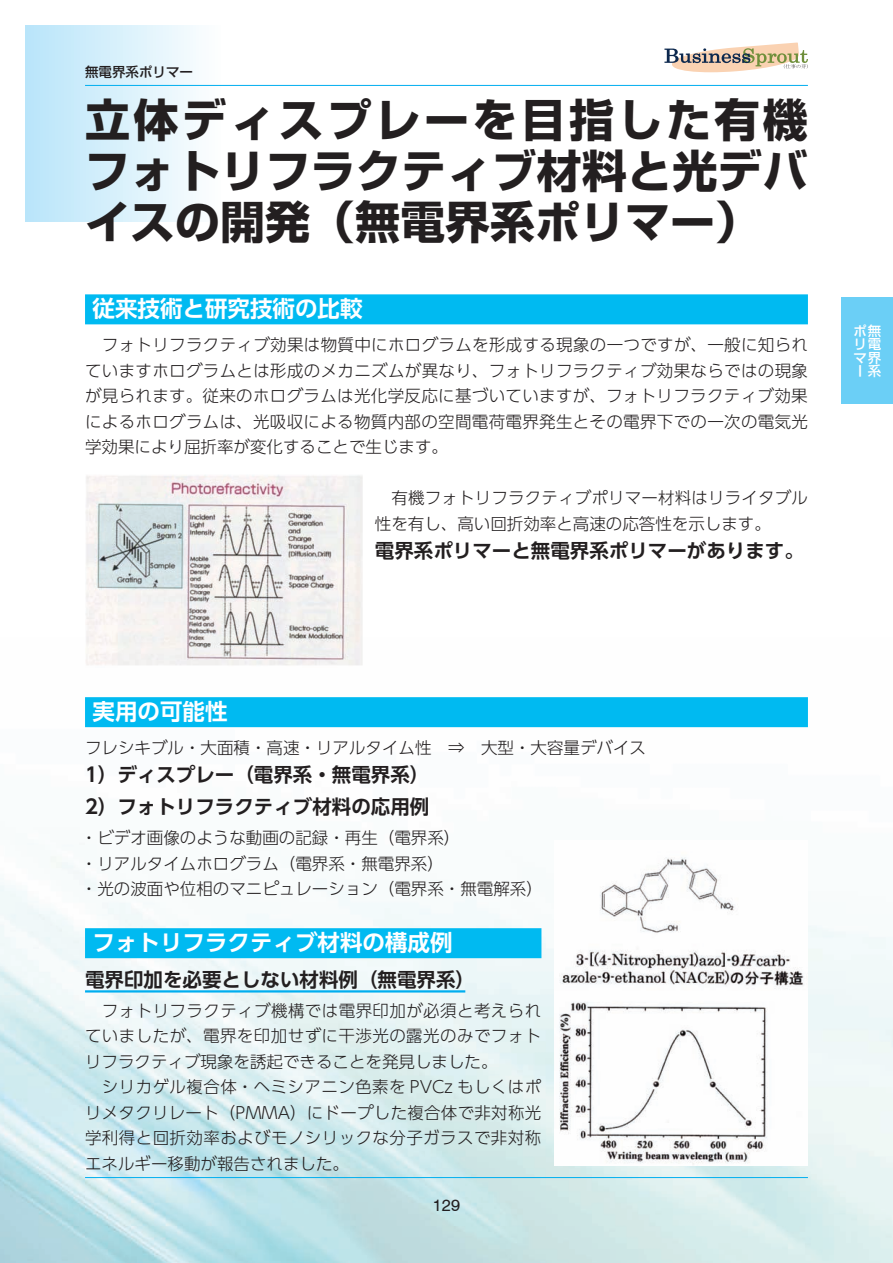
<style>
.page{position:relative;width:893px;height:1263px;background:#fff}
.page>*{position:absolute;margin:0;border:0;box-sizing:border-box;transform-origin:0 0}
.t1{font:700 45px/51px "Shin Go Pro";letter-spacing:.005em;color:#231f20;text-align:justify}
.index_L{font:700 22.5px "UD Shin Go Pro De";color:#fff}
.index_Mother{font:700 19.5px "UD Shin Go Pro De";color:#231f20}
.index_M{font:700 19.5px "UD Shin Go Pro De";color:#231f20}
.base{font:300 16.5px/25.5px "UD Shin Go Pro";color:#231f20;text-align:justify}
.t2{font:16.5px "Swiss 721 BT";color:#231f20}
.category_1{font:500 13.5px "Shin Go Pro";color:#231f20}
.category_2{font:500 13.5px/13.5px "Shin Go Pro";color:#fff;text-align:justify}
</style>
<div class="page">
<img style="left:0;top:638px;width:893px;height:625px">
<div style="left:26px;top:26px;width:195px;height:195px;background:linear-gradient(to right,#b8e5f9,#fdfefe)"></div>
<hr style="left:85px;top:85px;width:723px;height:1px;background:#00aeef">
<hr style="left:85px;top:1177px;width:723px;height:1px;background:#00aeef">
<svg style="left:664px;top:42px;width:144px;height:30px"></svg>
<div style="left:85px;top:294px;width:723px;height:30px;background:#00baf1"></div>
<div style="left:85px;top:697px;width:723px;height:30px;background:#00baf1"></div>
<div style="left:85px;top:928px;width:456px;height:30px;background:#00baf1"></div>
<hr style="left:85px;top:990px;width:380px;height:2px;background:#00aeef">
<img style="left:85px;top:475px;width:277px;height:193px">
<img style="left:554px;top:840px;width:254px;height:325px">
<div style="left:842px;top:298px;width:51px;height:106px;background:#6bcff6"></div>
<p class="category_1" style="left:85px;top:61px;width:109px">無電界系ポリマー</p>
<p class="t1" style="left:85px;top:90px;width:724px">立体ディスプレーを目指した有機フォトリフラクティブ材料と光デバイスの開発（無電界系ポリマー）</p>
<p class="index_L" style="left:93px;top:291px;width:271px">従来技術と研究技術の比較</p>
<p class="base" style="left:85px;top:332px;width:725px">　フォトリフラクティブ効果は物質中にホログラムを形成する現象の一つですが、一般に知られていますホログラムとは形成のメカニズムが異なり、フォトリフラクティブ効果ならではの現象が見られます。従来のホログラムは光化学反応に基づいていますが、フォトリフラクティブ効果によるホログラムは、光吸収による物質内部の空間電荷電界発生とその電界下での一次の電気光学効果により屈折率が変化することで生じます。　</p>
<p class="base" style="left:375px;top:485px;width:435px">　有機フォトリフラクティブポリマー材料はリライタブル性を有し、高い回折効率と高速の応答性を示します。</p>
<p class="index_Mother" style="left:375px;top:535px;width:430px">電界系ポリマーと無電界系ポリマーがあります。</p>
<p class="category_2" style="left:854px;top:322px;width:29px">ポ無リ電マ界ー</p>
<p class="category_2" style="left:868px;top:363px;width:15px">系</p>
<p class="index_L" style="left:93px;top:693px;width:136px">実用の可能性</p>
<p class="base" style="left:85px;top:734px;width:562px">フレシキブル・大面積・高速・リアルタイム性　⇒　大型・大容量デバイス</p>
<p class="index_Mother" style="left:85px;top:759px;width:346px">1）ディスプレー（電界系・無電界系）</p>
<p class="index_Mother" style="left:85px;top:791px;width:346px">2）フォトリフラクティブ材料の応用例</p>
<p class="base" style="left:81px;top:824px;width:381px">・ビデオ画像のような動画の記録・再生（電界系）</p>
<p class="base" style="left:81px;top:850px;width:364px">・リアルタイムホログラム（電界系・無電界系）</p>
<p class="base" style="left:81px;top:875px;width:463px">・光の波面や位相のマニピュレーション（電界系・無電解系）</p>
<p class="index_L" style="left:93px;top:924px;width:361px">フォトリフラクティブ材料の構成例</p>
<p class="index_M" style="left:85px;top:964px;width:391px">電界印加を必要としない材料例（無電界系）</p>
<p class="base" style="left:85px;top:997px;width:458px">　フォトリフラクティブ機構では電界印加が必須と考えられていましたが、電界を印加せずに干渉光の露光のみでフォトリフラクティブ現象を誘起できることを発見しました。</p>
<p class="base" style="left:85px;top:1073px;width:458px">　シリカゲル複合体・ヘミシアニン色素を PVCz もしくはポリメタクリレート（PMMA）にドープした複合体で非対称光学利得と回折効率およびモノシリックな分子ガラスで非対称エネルギー移動が報告されました。</p>
<p class="t2" style="left:433px;top:1195px;width:29px">129</p>
</div>
